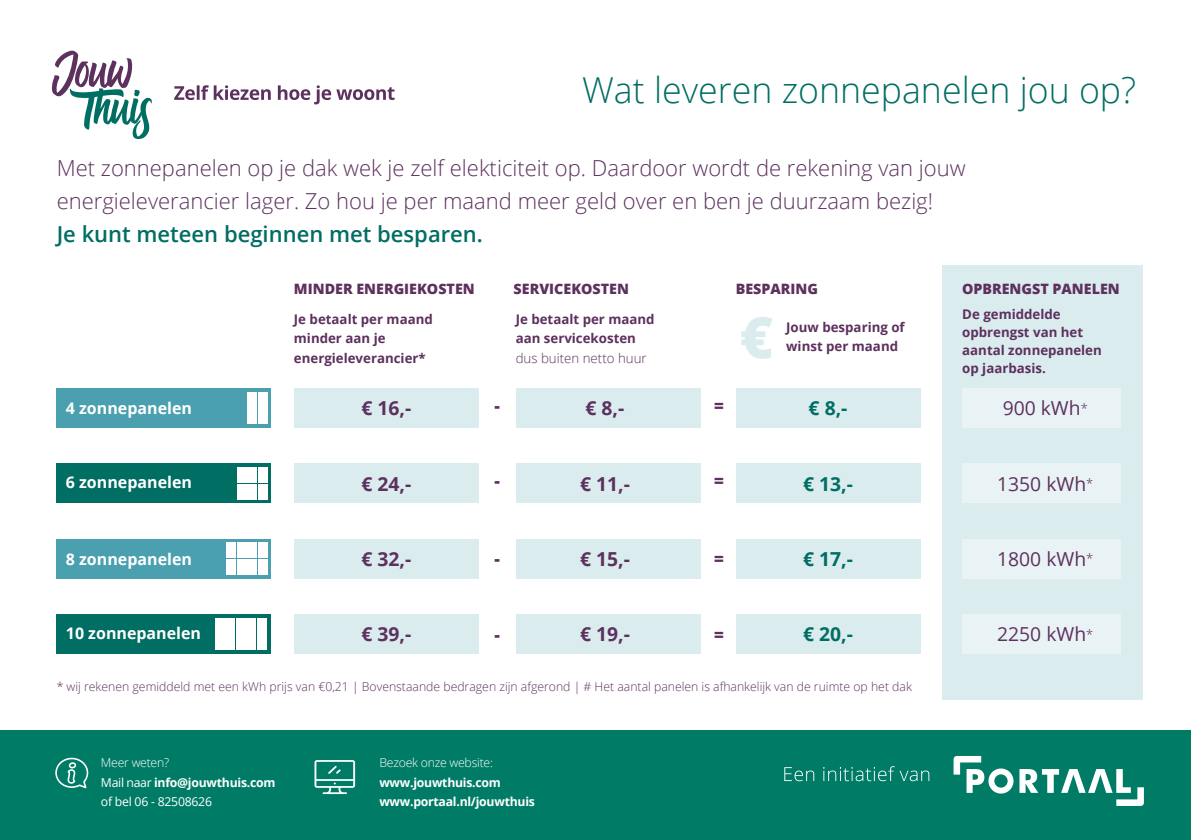
<style>
.page{position:relative;width:1191px;height:840px;background:#fff}
.page>*{position:absolute;margin:0;border:0;box-sizing:border-box;transform-origin:0 0}
.t1{font:800 57.2px "Open Sans";color:#4aa0af}
.t2{font:300 35.6px "Open Sans";color:#006e63}
.t3{font:300 22px/32.8px "Open Sans";color:#5d315e}
.t4{font:600 22px "Open Sans";color:#006e63}
.t5{font:700 19.2px "Open Sans";color:#5d315e}
.t6{font:19.2px "Open Sans";color:#5d315e}
.t7{font:700 19.2px "Open Sans";color:#006e63}
.t8{font:800 17.2px "Open Sans";color:#5d315e}
.t9{font:700 16px "Open Sans";color:#fff}
.t10{font:800 14.2px "Open Sans";color:#5d315e}
.t11{font:700 13.2px/19.2px "Open Sans";color:#5d315e}
.t12{font:300 13.2px "Open Sans";color:#5d315e}
.t13{font:300 12.2px "Open Sans";color:#5d315e}
.t14{font:12.2px/19.4px "Open Sans";letter-spacing:-.02em;color:#fff}
.t15{font:700 12.2px/19.4px "Open Sans";letter-spacing:-.02em;color:#fff}
.t16{font:300 12.2px "Open Sans";letter-spacing:-.02em;color:#fff}
.s1{font-weight:300;font-size:12.8px}
.s2{font-weight:300}
.s3{font-weight:700}
</style>
<div class="page">
<svg style="left:174px;top:85px;width:220px;height:19px"></svg>
<svg style="left:51px;top:51px;width:101px;height:88px"></svg>
<div style="left:0;top:729px;width:1191px;height:110px;background:#007c66"></div>
<svg style="left:55px;top:757px;width:33px;height:30px"></svg>
<svg style="left:314px;top:760px;width:41px;height:33px"></svg>
<svg style="left:1019px;top:769px;width:124px;height:36px"></svg>
<svg style="left:953px;top:755px;width:60px;height:38px"></svg>
<svg style="left:784px;top:767px;width:30px;height:13px"></svg>
<svg style="left:823px;top:766px;width:106px;height:14px"></svg>
<div style="left:942px;top:265px;width:200px;height:434px;background:#dbecef"></div>
<div style="left:962px;top:463px;width:159px;height:40px;background:#e9f3f5"></div>
<div style="left:962px;top:388px;width:159px;height:39px;background:#e9f3f5"></div>
<div style="left:962px;top:538px;width:159px;height:40px;background:#e9f3f5"></div>
<div style="left:962px;top:613px;width:159px;height:40px;background:#e9f3f5"></div>
<div style="left:294px;top:388px;width:184px;height:39px;background:#dbecef"></div>
<div style="left:294px;top:463px;width:184px;height:40px;background:#dbecef"></div>
<div style="left:294px;top:538px;width:184px;height:40px;background:#dbecef"></div>
<div style="left:294px;top:613px;width:184px;height:40px;background:#dbecef"></div>
<div style="left:57px;top:463px;width:214px;height:40px;background:#006e63"></div>
<div style="left:57px;top:613px;width:214px;height:40px;background:#006e63"></div>
<div style="left:57px;top:388px;width:214px;height:39px;background:#4aa0af"></div>
<div style="left:57px;top:538px;width:214px;height:40px;background:#4aa0af"></div>
<div style="left:735px;top:388px;width:185px;height:39px;background:#dbecef"></div>
<div style="left:735px;top:463px;width:185px;height:40px;background:#dbecef"></div>
<div style="left:735px;top:538px;width:185px;height:40px;background:#dbecef"></div>
<div style="left:735px;top:613px;width:185px;height:40px;background:#dbecef"></div>
<div style="left:516px;top:388px;width:184px;height:39px;background:#dbecef"></div>
<div style="left:516px;top:463px;width:184px;height:40px;background:#dbecef"></div>
<div style="left:516px;top:538px;width:184px;height:40px;background:#dbecef"></div>
<div style="left:516px;top:613px;width:184px;height:40px;background:#dbecef"></div>
<div style="left:248px;top:392px;width:9px;height:15px;background:#fff"></div>
<div style="left:248px;top:408px;width:9px;height:15px;background:#fff"></div>
<div style="left:258px;top:392px;width:9px;height:15px;background:#fff"></div>
<div style="left:258px;top:408px;width:9px;height:15px;background:#fff"></div>
<div style="left:247px;top:618px;width:9px;height:15px;background:#fff"></div>
<div style="left:226px;top:618px;width:9px;height:15px;background:#fff"></div>
<div style="left:215px;top:618px;width:9px;height:15px;background:#fff"></div>
<div style="left:247px;top:634px;width:9px;height:15px;background:#fff"></div>
<div style="left:226px;top:634px;width:9px;height:15px;background:#fff"></div>
<div style="left:215px;top:634px;width:9px;height:15px;background:#fff"></div>
<div style="left:257px;top:618px;width:9px;height:15px;background:#fff"></div>
<div style="left:236px;top:618px;width:9px;height:15px;background:#fff"></div>
<div style="left:257px;top:634px;width:9px;height:15px;background:#fff"></div>
<div style="left:236px;top:634px;width:9px;height:15px;background:#fff"></div>
<div style="left:248px;top:542px;width:9px;height:15px;background:#fff"></div>
<div style="left:227px;top:542px;width:9px;height:15px;background:#fff"></div>
<div style="left:248px;top:559px;width:9px;height:15px;background:#fff"></div>
<div style="left:227px;top:559px;width:9px;height:15px;background:#fff"></div>
<div style="left:258px;top:542px;width:9px;height:15px;background:#fff"></div>
<div style="left:237px;top:542px;width:9px;height:15px;background:#fff"></div>
<div style="left:258px;top:559px;width:9px;height:15px;background:#fff"></div>
<div style="left:237px;top:559px;width:9px;height:15px;background:#fff"></div>
<div style="left:248px;top:467px;width:9px;height:15px;background:#fff"></div>
<div style="left:248px;top:483px;width:9px;height:16px;background:#fff"></div>
<div style="left:258px;top:467px;width:9px;height:15px;background:#fff"></div>
<div style="left:237px;top:467px;width:9px;height:15px;background:#fff"></div>
<div style="left:258px;top:483px;width:9px;height:16px;background:#fff"></div>
<div style="left:237px;top:483px;width:9px;height:16px;background:#fff"></div>
<h2 class="t2" style="left:582px;top:65px;width:555px">Wat leveren zonnepanelen jou op?</h2>
<h3 class="t3" style="left:57px;top:151px;width:910px">Met zonnepanelen op je dak wek je zelf elekticiteit op. Daardoor wordt de rekening van jouw energieleverancier lager. Zo hou je per maand meer geld over en ben je duurzaam bezig!</h3>
<h3 class="t4" style="left:57px;top:219px;width:428px">Je kunt meteen beginnen met besparen.</h3>
<p class="t10" style="left:735px;top:278px;width:84px">BESPARING</p>
<p class="t10" style="left:962px;top:278px;width:159px">OPBRENGST PANELEN</p>
<p class="t11" style="left:786px;top:317px;width:120px">Jouw besparing of winst per maand</p>
<p class="t10" style="left:294px;top:278px;width:182px">MINDER ENERGIEKOSTEN</p>
<p class="t10" style="left:513px;top:278px;width:117px">SERVICEKOSTEN</p>
<p class="t11" style="left:962px;top:304px;width:141px;line-height:18px">De gemiddelde opbrengst van het aantal zonnepanelen op jaarbasis.</p>
<p class="t11" style="left:294px;top:309px;width:140px">Je betaalt per maand minder aan je energieleverancier*</p>
<h3 class="t5" style="left:361px;top:394px;width:51px">€ 16,-</h3>
<p class="t11" style="left:516px;top:309px;width:140px">Je betaalt per maand aan servicekosten</p>
<p class="t12" style="left:516px;top:348px;width:132px">dus buiten netto huur</p>
<h1 class="t1" style="left:739px;top:294px;width:35px">€</h1>
<h3 class="t7" style="left:808px;top:394px;width:40px">€ 8,-</h3>
<h3 class="t6" style="left:1002px;top:395px;width:87px">900 kWh<span class="s1">*</span></h3>
<h3 class="t5" style="left:585px;top:394px;width:40px">€ 8,-</h3>
<p class="t9" style="left:66px;top:397px;width:128px">4 zonnepanelen</p>
<h3 class="t8" style="left:714px;top:393px;width:11px">=</h3>
<h3 class="t8" style="left:494px;top:393px;width:7px">-</h3>
<p class="t9" style="left:66px;top:471px;width:128px">6 zonnepanelen</p>
<p class="t9" style="left:66px;top:547px;width:128px">8 zonnepanelen</p>
<h3 class="t5" style="left:361px;top:470px;width:51px">€ 24,-</h3>
<h3 class="t5" style="left:361px;top:545px;width:51px">€ 32,-</h3>
<h3 class="t8" style="left:494px;top:467px;width:7px">-</h3>
<h3 class="t8" style="left:494px;top:545px;width:7px">-</h3>
<h3 class="t5" style="left:580px;top:470px;width:51px">€ 11,-</h3>
<h3 class="t5" style="left:580px;top:545px;width:51px">€ 15,-</h3>
<h3 class="t8" style="left:714px;top:467px;width:11px">=</h3>
<h3 class="t8" style="left:714px;top:545px;width:11px">=</h3>
<h3 class="t7" style="left:803px;top:470px;width:51px">€ 13,-</h3>
<h3 class="t6" style="left:997px;top:470px;width:98px">1350 kWh<span class="s1">*</span></h3>
<h3 class="t7" style="left:803px;top:545px;width:51px">€ 17,-</h3>
<h3 class="t6" style="left:997px;top:545px;width:98px">1800 kWh<span class="s1">*</span></h3>
<p class="t9" style="left:66px;top:621px;width:137px">10 zonnepanelen</p>
<h3 class="t7" style="left:803px;top:620px;width:51px">€ 20,-</h3>
<h3 class="t6" style="left:997px;top:621px;width:98px">2250 kWh<span class="s1">*</span></h3>
<p class="t13" style="left:57px;top:677px;width:856px">* wij rekenen gemiddeld met een kWh prijs van €0,21 | Bovenstaande bedragen zijn afgerond | # Het aantal panelen is afhankelijk van de ruimte op het dak</p>
<h3 class="t5" style="left:361px;top:620px;width:51px">€ 39,-</h3>
<h3 class="t5" style="left:580px;top:620px;width:51px">€ 19,-</h3>
<h3 class="t8" style="left:714px;top:621px;width:11px">=</h3>
<h3 class="t8" style="left:494px;top:621px;width:7px">-</h3>
<p class="t14" style="left:101px;top:752px;width:176px"><span class="s2">Meer weten?<br></span>Mail naar <span class="s3">info@jouwthuis.com </span>of bel 06 - 82508626</p>
<p class="t16" style="left:379px;top:753px;width:115px">Bezoek onze website:</p>
<p class="t15" style="left:379px;top:771px;width:157px">www.jouwthuis.com www.portaal.nl/jouwthuis</p>
</div>
